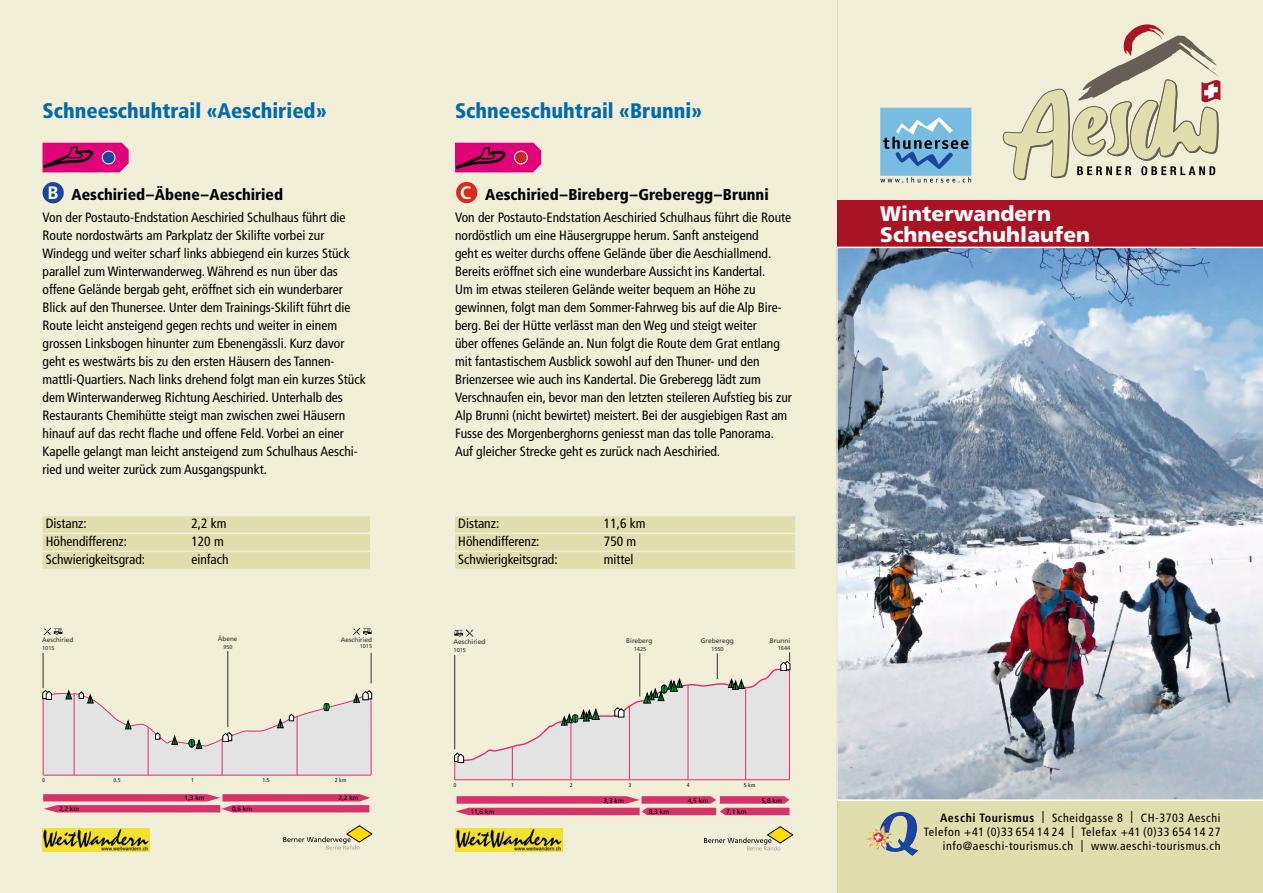
<style>
.page{position:relative;width:1263px;height:893px;background:#fff}
.page>*{position:absolute;margin:0;border:0;box-sizing:border-box;transform-origin:0 0}
.t1{font:900 condensed 21px "Frutiger";color:#0069b0}
.t2{font:900 21px/21px "Frutiger";color:#fff}
.t3{font:900 condensed 15.75px "Frutiger";color:#000}
.t4{font:condensed 13.5px/18px "Frutiger";color:#000}
.t5{font:condensed 12px/14.2px "Frutiger";letter-spacing:.05em;color:#000;text-align:right}
.t6{font:6.6px "Frutiger LT Std";color:#2f2e2d}
.t7{font:6.6px "Frutiger LT Std";color:#000}
.t8{font:6.45px "Frutiger LT Std";color:#2f2e2d}
.t9{font:6.45px "Frutiger LT Std";color:#000}
.t10{font:5.7px "Frutiger LT Std";color:#2f2e2d}
.t11{font:5.7px "ASTRA Frutiger Standard";color:#2f2e2d}
.t12{font:5.55px "ASTRA Frutiger Standard";color:#2f2e2d}
.t13{font:5.55px "Frutiger LT Std";color:#2f2e2d}
.s1{font-weight:700;font-stretch:normal;font-size:18px;color:#fff}
.s2{font-weight:700}
</style>
<div class="page">
<div style="left:838px;top:795px;width:425px;height:98px;background:#e1dead"></div>
<div style="left:838px;top:0;width:425px;height:200px;background:#f1efd7"></div>
<svg style="left:1003px;top:24px;width:217px;height:156px"></svg>
<div style="left:838px;top:200px;width:425px;height:47px;background:#a91424"></div>
<img style="left:866px;top:812px;width:53px;height:44px">
<img style="left:838px;top:248px;width:425px;height:553px">
<div style="left:0;top:0;width:838px;height:893px;background:#f1efd7"></div>
<div style="left:43px;top:516px;width:327px;height:17px;background:#e1dead"></div>
<div style="left:43px;top:534px;width:327px;height:17px;background:#e1dead"></div>
<div style="left:43px;top:552px;width:327px;height:17px;background:#e1dead"></div>
<svg style="left:43px;top:143px;width:86px;height:29px;background:#c7086e"></svg>
<div style="left:43px;top:182px;width:21px;height:21px;background:#1d45a0;border-radius:50%"></div>
<div style="left:455px;top:516px;width:340px;height:17px;background:#e1dead"></div>
<div style="left:455px;top:534px;width:340px;height:17px;background:#e1dead"></div>
<div style="left:455px;top:552px;width:340px;height:17px;background:#e1dead"></div>
<svg style="left:455px;top:143px;width:86px;height:29px;background:#c7066e"></svg>
<div style="left:456px;top:182px;width:21px;height:21px;background:#dc291a;border-radius:50%"></div>
<svg style="left:283px;top:826px;width:89px;height:23px"></svg>
<svg style="left:43px;top:794px;width:327px;height:18px"></svg>
<hr style="left:43px;top:775px;width:328px;height:1px;background:#d8326d">
<hr style="left:371px;top:653px;width:1px;height:30px;background:#2f2e2d">
<hr style="left:228px;top:651px;width:1px;height:76px;background:#2f2e2d">
<hr style="left:43px;top:653px;width:1px;height:35px;background:#2f2e2d">
<svg style="left:353px;top:628px;width:19px;height:7px"></svg>
<svg style="left:43px;top:628px;width:19px;height:7px"></svg>
<svg style="left:42px;top:690px;width:330px;height:85px"></svg>
<svg style="left:704px;top:826px;width:89px;height:24px"></svg>
<svg style="left:456px;top:796px;width:333px;height:19px"></svg>
<svg style="left:454px;top:652px;width:337px;height:128px"></svg>
<svg style="left:454px;top:629px;width:19px;height:8px"></svg>
<img style="left:43px;top:828px;width:107px;height:23px">
<img style="left:455px;top:828px;width:107px;height:23px">
<div style="left:102px;top:151px;width:13px;height:13px;background:#1d45a0;border-radius:50%"></div>
<div style="left:102px;top:151px;width:13px;height:13px;border:1px solid #fff;border-radius:50%"></div>
<div style="left:514px;top:151px;width:13px;height:13px;background:#ca291d;border-radius:50%"></div>
<div style="left:514px;top:151px;width:14px;height:13px;border:1px solid #fff;border-radius:50%"></div>
<div style="left:880px;top:108px;width:91px;height:68px;background:#79bce1"></div>
<svg style="left:880px;top:177px;width:91px;height:6px"></svg>
<svg style="left:883px;top:117px;width:85px;height:52px"></svg>
<h1 class="t1" style="left:43px;top:98px;width:286px">Schneeschuhtrail «Aeschiried»</h1>
<h1 class="t1" style="left:455px;top:98px;width:249px">Schneeschuhtrail «Brunni»</h1>
<p class="t3" style="left:48px;top:185px;width:237px"><span class="s1">B</span> Aeschiried–Äbene–Aeschiried</p>
<p class="t4" style="left:43px;top:209px;width:325px">Von der Postauto-Endstation Aeschiried Schulhaus führt die Route nordostwärts am Parkplatz der Skilifte vorbei zur Windegg und weiter scharf links abbiegend ein kurzes Stück parallel zum Winterwanderweg. Während es nun über das offene Gelände bergab geht, eröffnet sich ein wunderbarer Blick auf den Thunersee. Unter dem Trainings-Skilift führt die Route leicht ansteigend gegen rechts und weiter in einem grossen Linksbogen hinunter zum Ebenengässli. Kurz davor geht es westwärts bis zu den ersten Häusern des Tannen&shy;mattli-Quartiers. Nach links drehend folgt man ein kurzes Stück dem Winterwanderweg Richtung Aeschiried. Unterhalb des Restaurants Chemihütte steigt man zwischen zwei Häusern hinauf auf das recht flache und offene Feld. Vorbei an einer Kapelle gelangt man leicht ansteigend zum Schulhaus Aeschi&shy;ried und weiter zurück zum Ausgangspunkt.</p>
<p class="t3" style="left:460px;top:185px;width:310px"><span class="s1">C</span> Aeschiried–Bireberg–Greberegg–Brunni</p>
<p class="t4" style="left:455px;top:209px;width:338px">Von der Postauto-Endstation Aeschiried Schulhaus führt die Route nordöstlich um eine Häusergruppe herum. Sanft ansteigend<br>geht es weiter durchs offene Gelände über die Aeschiallmend.<br>Bereits eröffnet sich eine wunderbare Aussicht ins Kandertal.<br>Um im etwas steileren Gelände weiter bequem an Höhe zu gewinnen, folgt man dem Sommer-Fahrweg bis auf die Alp Bire&shy;berg. Bei der Hütte verlässt man den Weg und steigt weiter<br>über offenes Gelände an. Nun folgt die Route dem Grat entlang mit fantastischem Ausblick sowohl auf den Thuner- und den Brienzersee wie auch ins Kandertal. Die Greberegg lädt zum Verschnaufen ein, bevor man den letzten steileren Aufstieg bis zur Alp Brunni (nicht bewirtet) meistert. Bei der ausgiebigen Rast am Fusse des Morgenberghorns geniesst man das tolle Panorama.<br>Auf gleicher Strecke geht es zurück nach Aeschiried.</p>
<p class="t4" style="left:46px;top:515px;width:42px">Distanz:</p>
<p class="t4" style="left:191px;top:515px;width:37px">2,2 km</p>
<p class="t4" style="left:46px;top:533px;width:83px">Höhendifferenz:</p>
<p class="t4" style="left:191px;top:533px;width:34px">120 m</p>
<p class="t4" style="left:46px;top:551px;width:101px">Schwierigkeitsgrad:</p>
<p class="t4" style="left:191px;top:551px;width:39px">einfach</p>
<p class="t4" style="left:458px;top:515px;width:42px">Distanz:</p>
<p class="t4" style="left:604px;top:515px;width:43px">11,6 km</p>
<p class="t4" style="left:458px;top:533px;width:83px">Höhendifferenz:</p>
<p class="t4" style="left:604px;top:533px;width:34px">750 m</p>
<p class="t4" style="left:458px;top:551px;width:101px">Schwierigkeitsgrad:</p>
<p class="t4" style="left:604px;top:551px;width:31px">mittel</p>
<p class="t8" style="left:42px;top:636px;width:33px">Aeschiried</p>
<p class="t13" style="left:42px;top:645px;width:14px">1015</p>
<p class="t8" style="left:218px;top:635px;width:21px">Äbene</p>
<p class="t13" style="left:223px;top:644px;width:11px">950</p>
<p class="t8" style="left:341px;top:635px;width:33px">Aeschiried</p>
<p class="t13" style="left:360px;top:643px;width:14px">1015</p>
<p class="t6" style="left:453px;top:638px;width:33px">Aeschiried</p>
<p class="t10" style="left:453px;top:646px;width:14px">1015</p>
<p class="t6" style="left:626px;top:637px;width:28px">Bireberg</p>
<p class="t10" style="left:634px;top:646px;width:14px">1425</p>
<p class="t6" style="left:701px;top:637px;width:35px">Greberegg</p>
<p class="t10" style="left:711px;top:646px;width:14px">1550</p>
<p class="t6" style="left:770px;top:637px;width:22px">Brunni</p>
<p class="t10" style="left:778px;top:645px;width:14px">1644</p>
<p class="t12" style="left:42px;top:777px;width:4px">0</p>
<p class="t12" style="left:114px;top:777px;width:9px">0.5</p>
<p class="t12" style="left:191px;top:777px;width:4px">1</p>
<p class="t12" style="left:262px;top:777px;width:9px">1.5</p>
<p class="t12" style="left:335px;top:777px;width:13px">2 km</p>
<p class="t11" style="left:454px;top:782px;width:4px">0</p>
<p class="t11" style="left:511px;top:782px;width:4px">1</p>
<p class="t11" style="left:570px;top:782px;width:4px">2</p>
<p class="t11" style="left:628px;top:782px;width:4px">3</p>
<p class="t11" style="left:687px;top:782px;width:4px">4</p>
<p class="t11" style="left:744px;top:782px;width:13px">5 km</p>
<p class="t9" style="left:185px;top:794px;width:22px">1,3 km</p>
<p class="t9" style="left:338px;top:794px;width:22px">2,2 km</p>
<p class="t9" style="left:59px;top:805px;width:22px">2,2 km</p>
<p class="t9" style="left:232px;top:805px;width:22px">0,6 km</p>
<p class="t7" style="left:470px;top:808px;width:26px">11,6 km</p>
<p class="t7" style="left:603px;top:797px;width:22px">3,3 km</p>
<p class="t7" style="left:688px;top:797px;width:22px">4,5 km</p>
<p class="t7" style="left:761px;top:797px;width:22px">5,8 km</p>
<p class="t7" style="left:649px;top:808px;width:22px">8,3 km</p>
<p class="t7" style="left:726px;top:808px;width:22px">7,1 km</p>
<h1 class="t2" style="left:880px;top:203px;width:212px">Winterwandern<br>Schneeschuhlaufen</h1>
<p class="t5" style="left:924px;top:811px;width:298px"><span class="s2">Aeschi Tourismus</span> | Scheidgasse 8 | CH-3703 Aeschi<br>Telefon +41 (0)33 654 14 24 | Telefax +41 (0)33 654 14 27 info@aeschi-tourismus.ch | www.aeschi-tourismus.ch</p>
</div>
